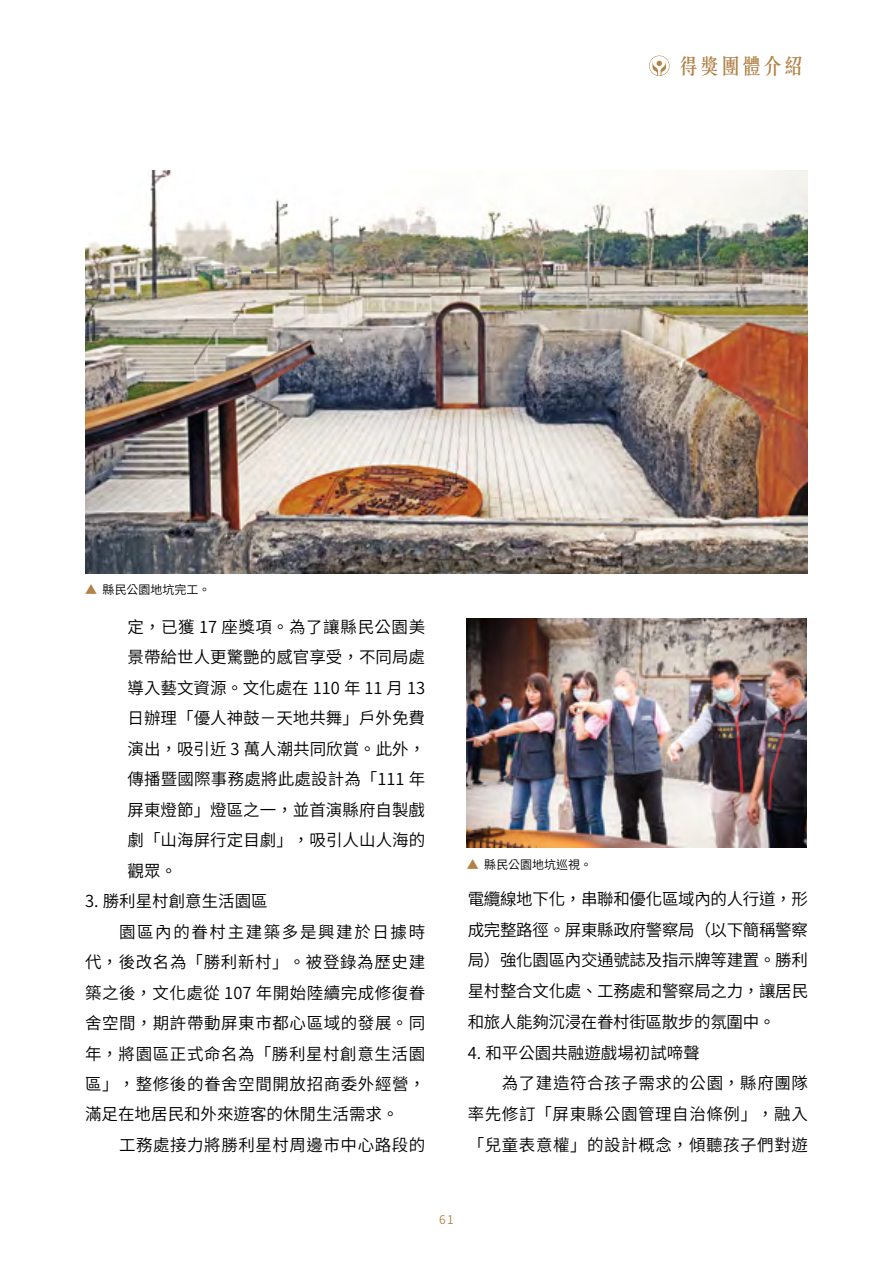
<style>
.page{position:relative;width:893px;height:1263px;background:#fff}
.page>*{position:absolute;margin:0;border:0;box-sizing:border-box;transform-origin:0 0}
.t1{font:500 21px "C Song 3 HK";color:#b28247}
.t2{font:16.5px/30.5px "Source Han Sans TW";letter-spacing:.03em;color:#000;text-align:justify}
.t3{font:16.5px "Source Han Sans TW";color:#000}
.t4{font:16.5px "Source Han Sans TW";letter-spacing:.095em;color:#000}
.t5{font:12px "Source Han Sans TW";color:#000}
.t6{font:12px "Source Han Sans TW";color:#b28247}
.s1{color:#b28247}
</style>
<div class="page">
<img style="left:467px;top:618px;width:340px;height:230px">
<img style="left:85px;top:170px;width:723px;height:403px">
<svg style="left:649px;top:56px;width:20px;height:20px"></svg>
<p class="t1" style="left:678px;top:50px;width:128px">得獎團體介紹</p>
<p class="t5" style="left:85px;top:583px;width:127px"><span class="s1">▲</span> 縣民公園地坑完工。</p>
<p class="t2" style="left:128px;top:612px;width:299px">定，已獲 17 座獎項。為了讓縣民公園美景帶給世人更驚艷的感官享受，不同局處導入藝文資源。文化處在 110 年 11 月 13日辦理「優人神鼓－天地共舞」戶外免費演出，吸引近 3 萬人潮共同欣賞。此外，傳播暨國際事務處將此處設計為「111 年屏東燈節」燈區之一，並首演縣府自製戲劇「山海屏行定目劇」，吸引人山人海的觀眾。</p>
<p class="t3" style="left:85px;top:892px;width:184px">3. 勝利星村創意生活園區</p>
<p class="t4" style="left:119px;top:922px;width:308px">園區內的眷村主建築多是興建於日據時</p>
<p class="t2" style="left:85px;top:947px;width:342px">代，後改名為「勝利新村」。被登錄為歷史建</p>
<p class="t2" style="left:85px;top:977px;width:342px">築之後，文化處從 107 年開始陸續完成修復眷</p>
<p class="t2" style="left:85px;top:1008px;width:342px">舍空間，期許帶動屏東市都心區域的發展。同</p>
<p class="t2" style="left:85px;top:1038px;width:342px">年，將園區正式命名為「勝利星村創意生活園</p>
<p class="t2" style="left:85px;top:1069px;width:342px">區」，整修後的眷舍空間開放招商委外經營，</p>
<p class="t3" style="left:85px;top:1105px;width:315px">滿足在地居民和外來遊客的休閒生活需求。</p>
<p class="t2" style="left:119px;top:1130px;width:308px">工務處接力將勝利星村周邊市中心路段的</p>
<p class="t5" style="left:467px;top:858px;width:127px"><span class="s1">▲</span> 縣民公園地坑巡視。</p>
<p class="t2" style="left:468px;top:884px;width:342px">電纜線地下化，串聯和優化區域內的人行道，形成完整路徑。屏東縣政府警察局（以下簡稱警察局）強化園區內交通號誌及指示牌等建置。勝利星村整合文化處、工務處和警察局之力，讓居民和旅人能夠沉浸在眷村街區散步的氛圍中。</p>
<p class="t3" style="left:468px;top:1043px;width:234px">4. 和平公園共融遊戲場初試啼聲</p>
<p class="t2" style="left:502px;top:1068px;width:308px">為了建造符合孩子需求的公園，縣府團隊</p>
<p class="t2" style="left:468px;top:1099px;width:342px">率先修訂「屏東縣公園管理自治條例」，融入</p>
<p class="t2" style="left:468px;top:1130px;width:342px">「兒童表意權」的設計概念，傾聽孩子們對遊</p>
<p class="t6" style="left:439px;top:1212px;width:16px">61</p>
</div>
